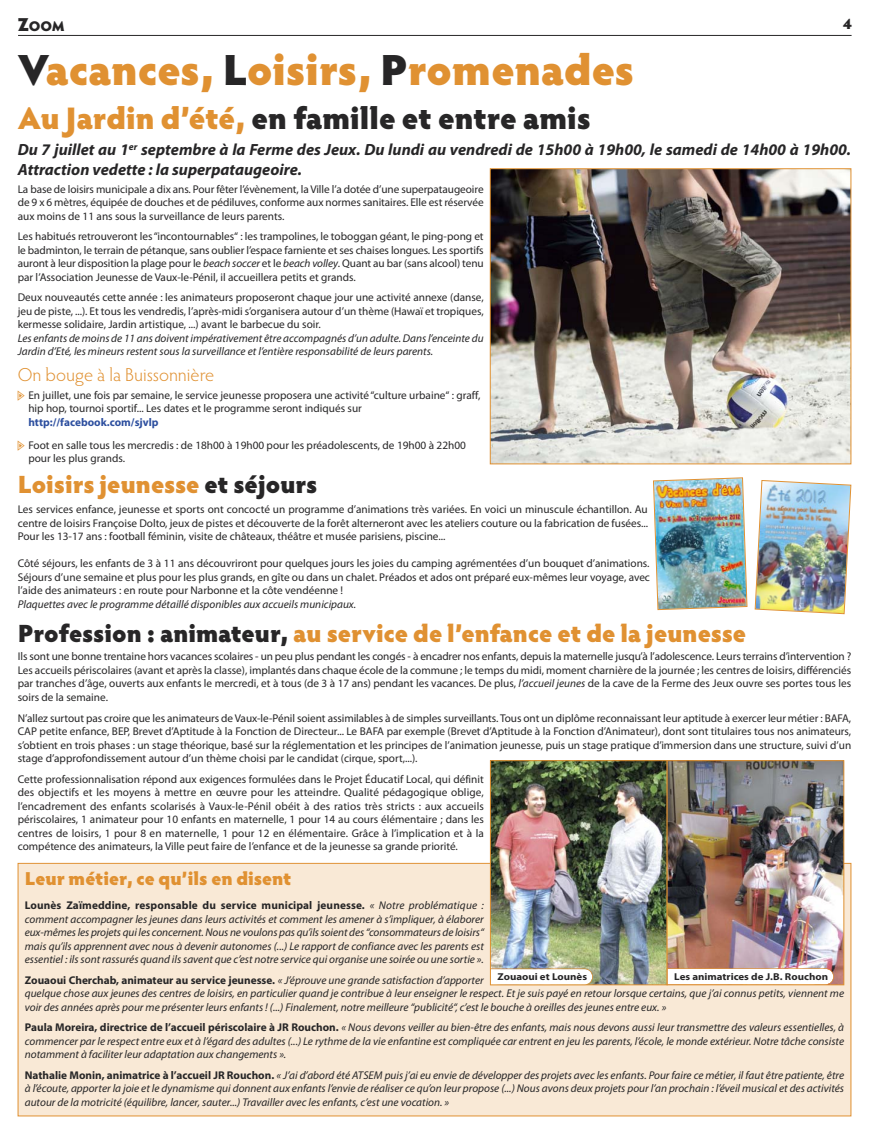
<style>
.page{position:relative;width:869px;height:1134px;background:#fff}
.page>*{position:absolute;margin:0;border:0;box-sizing:border-box;transform-origin:0 0}
.t1{font:900 43.75px "Hypatia Sans Pro";letter-spacing:-.005em;color:#e09132}
.t2{font:900 31.25px "Hypatia Sans Pro";letter-spacing:-.005em;color:#272627}
.t3{font:900 25px "Hypatia Sans Pro";color:#e09132}
.t4{font:900 18.75px "Hypatia Sans Pro";color:#e09132}
.t5{font:300 18.75px "Hypatia Sans Pro";color:#e09132}
.t6{font:italic 700 16.25px/19.5px "Myriad Pro";color:#272627}
.t7{font:900 15px "Hypatia Sans Pro";color:#272627}
.t8{font:900 14px "Hypatia Sans Pro";color:#272627}
.t9{font:11.25px/13.5px "Myriad Pro";color:#272627;text-align:justify}
.t10{font:italic 11.25px/13.5px "Myriad Pro";color:#272627;text-align:justify}
.t11{font:700 10px "Myriad Pro";color:#272627;scale:1.09 1}
.s1{font-size:18.75px}
.s2{color:#272627}
.s3{color:#e09132}
.s4{font-style:italic}
.s5{font-family:"Pointers";color:#e09132}
.s6{font-weight:700;color:#2d4f9f}
.s7{font-weight:700;font-style:normal}
</style>
<div class="page">
<hr style="left:18px;top:35px;width:833px;height:1px;background:#272627">
<img style="left:491px;top:170px;width:357px;height:292px">
<div style="left:489px;top:168px;width:361px;height:296px;border:1px solid #e09132"></div>
<img style="left:653px;top:477px;width:94px;height:133px">
<img style="left:754px;top:480px;width:97px;height:134px">
<div style="left:18px;top:864px;width:832px;height:252px;background:#f9e9d6"></div>
<img style="left:492px;top:762px;width:173px;height:221px">
<div style="left:490px;top:760px;width:177px;height:225px;border:1px solid #e09132"></div>
<img style="left:668px;top:762px;width:173px;height:221px">
<div style="left:666px;top:760px;width:177px;height:225px;border:1px solid #e09132"></div>
<svg style="left:490px;top:968px;width:102px;height:17px;background:#f7f0e7"></svg>
<svg style="left:667px;top:968px;width:166px;height:17px;background:#f9f1e8"></svg>
<p class="t8" style="left:18px;top:18px;width:48px"><span class="s1">Z</span>OOM</p>
<h3 class="t7" style="left:842px;top:15px;width:10px">4</h3>
<h1 class="t1" style="left:18px;top:45px;width:617px"><span class="s2">V</span>acances, <span class="s2">L</span>oisirs, <span class="s2">P</span>romenades</h1>
<h2 class="t2" style="left:18px;top:100px;width:574px"><span class="s3">Au Jardin d’été,</span> en famille et entre amis</h2>
<h3 class="t6" style="left:18px;top:141px;width:834px">Du 7 juillet au 1<sup>er</sup> septembre à la Ferme des Jeux. Du lundi au vendredi de 15h00 à 19h00, le samedi de 14h00 à 19h00.<br>Attraction vedette : la superpataugeoire.</h3>
<p class="t9" style="left:18px;top:183px;width:467px">La base de loisirs municipale a dix ans. Pour fêter l’évènement, la Ville l’a dotée d’une superpataugeoire de 9 x 6 mètres, équipée de douches et de pédiluves, conforme aux normes sanitaires. Elle est réservée aux moins de 11 ans sous la surveillance de leurs parents.</p>
<p class="t9" style="left:18px;top:231px;width:467px">Les habitués retrouveront les “incontournables“ : les trampolines, le toboggan géant, le ping-pong et le badminton, le terrain de pétanque, sans oublier l’espace farniente et ses chaises longues. Les sportifs auront à leur disposition la plage pour le <span class="s4">beach soccer</span> et le <span class="s4">beach volley</span>. Quant au bar (sans alcool) tenu par l’Association Jeunesse de Vaux-le-Pénil, il accueillera petits et grands.</p>
<p class="t9" style="left:18px;top:292px;width:467px">Deux nouveautés cette année : les animateurs proposeront chaque jour une activité annexe (danse, jeu de piste, ...). Et tous les vendredis, l’après-midi s’organisera autour d’un thème (Hawaï et tropiques, kermesse solidaire, Jardin artistique, ...) avant le barbecue du soir.</p>
<p class="t10" style="left:18px;top:332px;width:467px">Les enfants de moins de 11 ans doivent impérativement être accompagnés d’un adulte. Dans l’enceinte du<br>Jardin d’Eté, les mineurs restent sous la surveillance et l’entière responsabilité de leurs parents.</p>
<h3 class="t5" style="left:18px;top:364px;width:198px">On bouge à la Buissonnière</h3>
<p class="t9" style="left:28px;top:389px;width:453px;text-indent:-11px"><span class="s5">g</span> En juillet, une fois par semaine, le service jeunesse proposera une activité “culture urbaine“ : graff, hip hop, tournoi sportif... Les dates et le programme seront indiqués sur</p>
<p class="t9" style="left:18px;top:411px;width:449px;line-height:23.4px;text-indent:11px"><span class="s6">http://facebook.com/sjvlp<br></span><span class="s5">g</span> Foot en salle tous les mercredis : de 18h00 à 19h00 pour les préadolescents, de 19h00 à 22h00</p>
<p class="t9" style="left:28px;top:453px;width:98px">pour les plus grands.</p>
<h3 class="t3" style="left:18px;top:469px;width:301px">Loisirs jeunesse <span class="s2">et séjours</span></h3>
<p class="t9" style="left:18px;top:503px;width:631px">Les services enfance, jeunesse et sports ont concocté un programme d’animations très variées. En voici un minuscule échantillon. Au centre de loisirs Françoise Dolto, jeux de pistes et découverte de la forêt alterneront avec les ateliers couture ou la fabrication de fusées...<br>Pour les 13-17 ans : football féminin, visite de châteaux, théâtre et musée parisiens, piscine...</p>
<p class="t9" style="left:18px;top:557px;width:633px">Côté séjours, les enfants de 3 à 11 ans découvriront pour quelques jours les joies du camping agrémentées d’un bouquet d’animations.<br>Séjours d’une semaine et plus pour les plus grands, en gîte ou dans un chalet. Préados et ados ont préparé eux-mêmes leur voyage, avec l’aide des animateurs : en route pour Narbonne et la côte vendéenne !</p>
<p class="t10" style="left:18px;top:598px;width:340px">Plaquettes avec le programme détaillé disponibles aux accueils municipaux.</p>
<h3 class="t3" style="left:18px;top:619px;width:729px"><span class="s2">Profession : animateur,</span> au service de l’enfance et de la jeunesse</h3>
<p class="t9" style="left:18px;top:651px;width:834px">Ils sont une bonne trentaine hors vacances scolaires - un peu plus pendant les congés - à encadrer nos enfants, depuis la maternelle jusqu’à l’adolescence. Leurs terrains d’intervention ?<br>Les accueils périscolaires (avant et après la classe), implantés dans chaque école de la commune ; le temps du midi, moment charnière de la journée ; les centres de loisirs, différenciés par tranches d’âge, ouverts aux enfants le mercredi, et à tous (de 3 à 17 ans) pendant les vacances. De plus, <span class="s4">l’accueil jeunes</span> de la cave de la Ferme des Jeux ouvre ses portes tous les soirs de la semaine.</p>
<p class="t9" style="left:18px;top:712px;width:834px">N’allez surtout pas croire que les animateurs de Vaux-le-Pénil soient assimilables à de simples surveillants. Tous ont un diplôme reconnaissant leur aptitude à exercer leur métier : BAFA, CAP petite enfance, BEP, Brevet d’Aptitude à la Fonction de Directeur... Le BAFA par exemple (Brevet d’Aptitude à la Fonction d’Animateur), dont sont titulaires tous nos animateurs, s’obtient en trois phases : un stage théorique, basé sur la réglementation et les principes de l’animation jeunesse, puis un stage pratique d’immersion dans une structure, suivi d’un stage d’approfondissement autour d’un thème choisi par le candidat (cirque, sport,...).</p>
<p class="t9" style="left:18px;top:773px;width:467px">Cette professionnalisation répond aux exigences formulées dans le Projet Éducatif Local, qui définit des objectifs et les moyens à mettre en œuvre pour les atteindre. Qualité pédagogique oblige, l’encadrement des enfants scolarisés à Vaux-le-Pénil obéit à des ratios très stricts : aux accueils périscolaires, 1 animateur pour 10 enfants en maternelle, 1 pour 14 au cours élémentaire ; dans les centres de loisirs, 1 pour 8 en maternelle, 1 pour 12 en élémentaire. Grâce à l’implication et à la compétence des animateurs, la Ville peut faire de l’enfance et de la jeunesse sa grande priorité.</p>
<h3 class="t4" style="left:25px;top:867px;width:268px">Leur métier, ce qu’ils en disent</h3>
<p class="t10" style="left:25px;top:899px;width:460px"><span class="s7">Lounès Zaïmeddine, responsable du service municipal jeunesse.</span> « Notre problématique : comment accompagner les jeunes dans leurs activités et comment les amener à s’impliquer, à élaborer eux-mêmes les projets qui les concernent. Nous ne voulons pas qu’ils soient des “consommateurs de loisirs“ mais qu’ils apprennent avec nous à devenir autonomes (...) Le rapport de confiance avec les parents est essentiel : ils sont rassurés quand ils savent que c’est notre service qui organise une soirée ou une sortie ».</p>
<p class="t10" style="left:25px;top:974px;width:820px;text-align:left"><span class="s7">Zouaoui Cherchab, animateur au service jeunesse.</span> « J’éprouve une grande satisfaction d’apporter<br>quelque chose aux jeunes des centres de loisirs, en particulier quand je contribue à leur enseigner le respect. Et je suis payé en retour lorsque certains, que j’ai connus petits, viennent me voir des années après pour me présenter leurs enfants ! (...) Finalement, notre meilleure “publicité“, c’est le bouche à oreilles des jeunes entre eux. »</p>
<p class="t10" style="left:25px;top:1021px;width:820px"><span class="s7">Paula Moreira, directrice de l’accueil périscolaire à JR Rouchon.</span> « Nous devons veiller au bien-être des enfants, mais nous devons aussi leur transmettre des valeurs essentielles, à commencer par le respect entre eux et à l’égard des adultes (...) Le rythme de la vie enfantine est compliquée car entrent en jeu les parents, l’école, le monde extérieur. Notre tâche consiste notamment à faciliter leur adaptation aux changements ».</p>
<p class="t10" style="left:25px;top:1069px;width:820px"><span class="s7">Nathalie Monin, animatrice à l’accueil JR Rouchon.</span> « J’ai d’abord été ATSEM puis j’ai eu envie de développer des projets avec les enfants. Pour faire ce métier, il faut être patiente, être à l’écoute, apporter la joie et le dynamisme qui donnent aux enfants l’envie de réaliser ce qu’on leur propose (...) Nous avons deux projets pour l’an prochain : l’éveil musical et des activités autour de la motricité (équilibre, lancer, sauter...) Travailler avec les enfants, c’est une vocation. »</p>
<p class="t11" style="left:497px;top:973px;width:84px">Zouaoui et Lounès</p>
<p class="t11" style="left:673px;top:973px;width:143px">Les animatrices de J.B. Rouchon</p>
</div>
